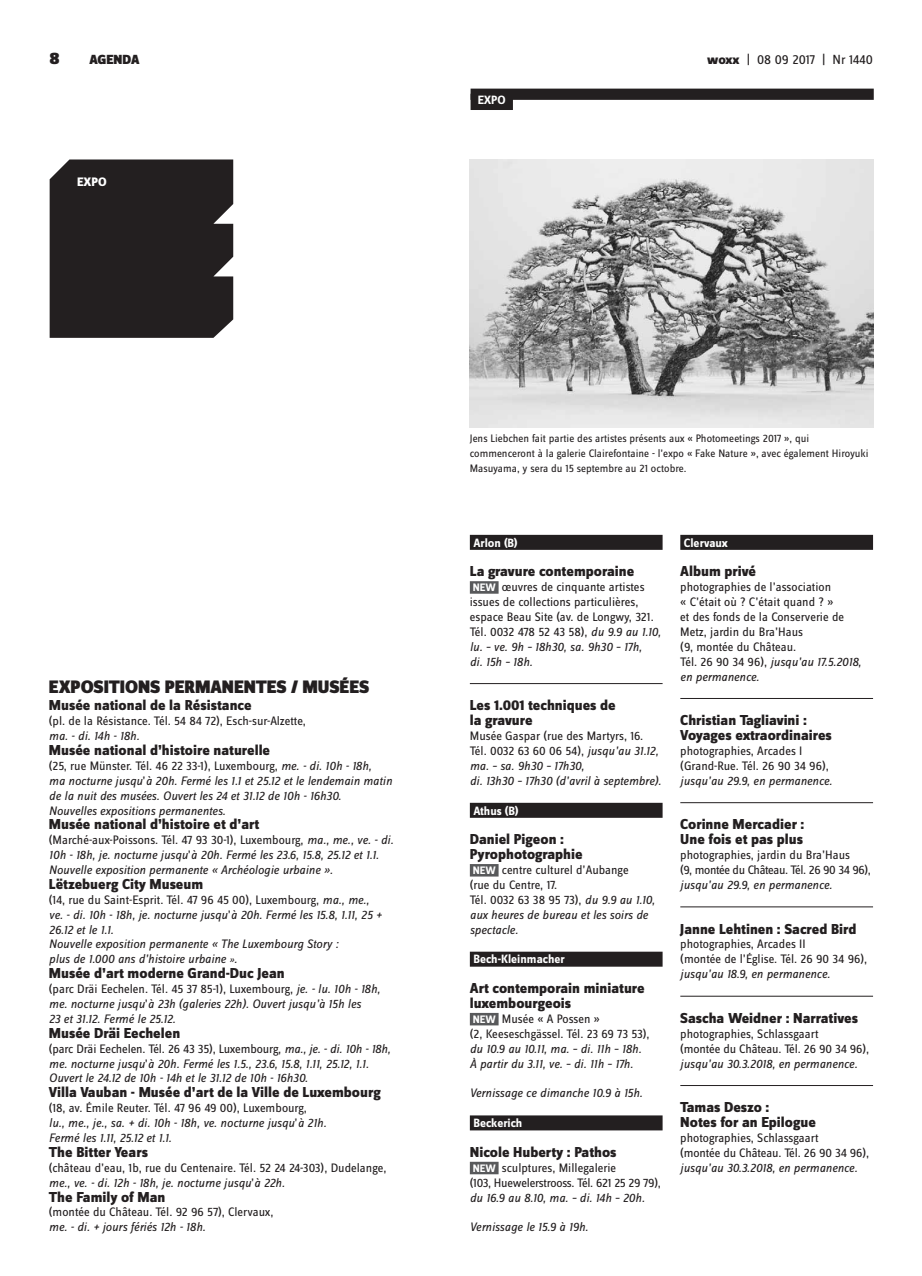
<style>
.page{position:relative;width:922px;height:1276px;background:#fff}
.page>*{position:absolute;margin:0;border:0;box-sizing:border-box;transform-origin:0 0}
.t1{font:900 18.75px "Zine Sans Dis";color:#231f20}
.t2{font:900 17.5px "Zine Sans Dis";color:#231f20}
.t3{font:800 15px/14.9px "Zine Sans Dis";color:#231f20}
.t4{font:13.75px "Zine Sans Dis";color:#231f20}
.t5{font:900 13.75px "Zine Sans Dis";color:#231f20}
.t6{font:italic 12.75px/14.9px "Zine Sans Dis";color:#231f20}
.t7{font:12.75px/14.9px "Zine Sans Dis";color:#231f20}
.t8{font:12.75px/14.9px "Zine Sans Dis";letter-spacing:-.03em;color:#231f20}
.t9{font:12.75px/14.9px "Zine Sans Dis";letter-spacing:-.02em;color:#231f20}
.t10{font:800 12.75px "Zine Sans Dis";color:#fff}
.t11{font:700 12.5px "Zine Sans Dis";color:#fff}
.t12{font:11.25px/14.9px "Zine Sans Dis";color:#231f20}
.s1{font-weight:800}
.s2{font-style:normal}
.s3{font-size:10.25px}
.s4{font-style:italic}
.s5{font-weight:700;font-size:11.25px;color:#fff}
</style>
<div class="page">
<div style="left:469px;top:535px;width:193px;height:15px;background:#231f20"></div>
<div style="left:469px;top:581px;width:29px;height:13px;background:#58595b"></div>
<hr style="left:469px;top:683px;width:193px;height:1px;background:#231f20">
<div style="left:469px;top:803px;width:193px;height:15px;background:#231f20"></div>
<div style="left:469px;top:864px;width:29px;height:12px;background:#58595b"></div>
<div style="left:469px;top:951px;width:193px;height:15px;background:#231f20"></div>
<div style="left:469px;top:1013px;width:29px;height:12px;background:#58595b"></div>
<div style="left:469px;top:1115px;width:193px;height:15px;background:#231f20"></div>
<div style="left:469px;top:1161px;width:29px;height:13px;background:#58595b"></div>
<div style="left:680px;top:535px;width:192px;height:15px;background:#231f20"></div>
<hr style="left:680px;top:698px;width:192px;height:1px;background:#231f20">
<hr style="left:680px;top:802px;width:192px;height:1px;background:#231f20">
<hr style="left:680px;top:906px;width:192px;height:1px;background:#231f20">
<hr style="left:680px;top:996px;width:192px;height:1px;background:#231f20">
<hr style="left:680px;top:1085px;width:192px;height:1px;background:#231f20">
<div style="left:50px;top:159px;width:183px;height:179px;background:#231f20"></div>
<div style="left:470px;top:89px;width:403px;height:11px;background:#231f20"></div>
<div style="left:470px;top:94px;width:43px;height:16px;background:#231f20"></div>
<img style="left:469px;top:159px;width:403px;height:268px">
<h2 class="t2" style="left:50px;top:49px;width:12px">8</h2>
<p class="t5" style="left:89px;top:53px;width:52px">AGENDA</p>
<p class="t4" style="left:707px;top:53px;width:167px"><span class="s1">woxx</span> | 08 09 2017 | Nr 1440</p>
<p class="t10" style="left:77px;top:175px;width:31px">EXPO</p>
<p class="t11" style="left:477px;top:93px;width:30px">EXPO</p>
<h1 class="t1" style="left:49px;top:677px;width:174px">EXPOSITIONS PERMANEN</h1>
<h1 class="t1" style="left:256px;top:677px;width:115px">TES / MUSÉES</h1>
<p class="t3" style="left:49px;top:699px;width:204px">Musée national de la Résistance</p>
<p class="t7" style="left:49px;top:714px;width:258px">(pl. de la Résistance. Tél. 54 84 72), Esch-sur-Alzette,</p>
<p class="t6" style="left:49px;top:728px;width:92px">ma. - di. 14h - 18h.</p>
<p class="t3" style="left:49px;top:743px;width:223px">Musée national d’histoire naturelle</p>
<p class="t6" style="left:49px;top:758px;width:345px"><span class="s2">(25, rue Münster. Tél. 46 22 33-1), Luxembourg,</span> me. - di. 10h - 18h,<br>ma nocturne jusqu<span class="s2">’</span>à 20h. Fermé les 1.1 et 25.12 et le lendemain matin de la nuit des musées. Ouvert les 24 et 31.12 de 10h - 16h30.<br>Nouvelles expositions permanentes.</p>
<p class="t3" style="left:49px;top:818px;width:212px">Musée national d’histoire et d’art</p>
<p class="t6" style="left:49px;top:832px;width:346px"><span class="s2">(Marché-aux-Poissons. Tél. 47 93 30-1), Luxembourg,</span> ma., me., ve. - di.<br>10h - 18h, je. nocturne jusqu<span class="s2">’</span>à 20h. Fermé les 23.6, 15.8, 25.12 et 1.1.<br>Nouvelle exposition permanente « Archéologie urbaine ».</p>
<p class="t3" style="left:49px;top:877px;width:156px">Lëtzebuerg City Museum</p>
<p class="t6" style="left:49px;top:892px;width:334px"><span class="s2">(14, rue du Saint-Esprit. Tél. 47 96 45 00), Luxembourg,</span> ma., me., ve. - di. 10h - 18h, je. nocturne jusqu<span class="s2">’</span>à 20h. Fermé les 15.8, 1.11, 25 + 26.12 et le 1.1.<br>Nouvelle exposition permanente « The Luxembourg Story :<br>plus de 1.000 ans d’histoire urbaine <span class="s3">»</span>.</p>
<p class="t3" style="left:49px;top:966px;width:237px">Musée d’art moderne Grand-Duc Jean</p>
<p class="t6" style="left:49px;top:981px;width:333px"><span class="s2">(parc Dräi Eechelen. Tél. 45 37 85-1), Luxembourg,</span> je. - lu. 10h - 18h, me. nocturne jusqu<span class="s2">’</span>à 23h (galeries 22h). Ouvert jusqu’à 15h les<br>23 et 31.12. Fermé le 25.12.</p>
<p class="t3" style="left:49px;top:1026px;width:133px">Musée Dräi Eechelen</p>
<p class="t6" style="left:49px;top:1041px;width:343px"><span class="s2">(parc Dräi Eechelen. Tél. 26 43 35), Luxembourg,</span> ma., je. - di. 10h - 18h, me. nocturne jusqu<span class="s2">’</span>à 20h. Fermé les 1.5., 23.6, 15.8, 1.11, 25.12, 1.1.<br>Ouvert le 24.12 de 10h - 14h et le 31.12 de 10h - 16h30.</p>
<p class="t3" style="left:49px;top:1086px;width:333px">Villa Vauban - Musée d’art de la Ville de Luxembourg</p>
<p class="t6" style="left:49px;top:1100px;width:279px"><span class="s2">(18, av. Émile Reuter. Tél. 47 96 49 00), Luxembourg,<br></span>lu., me., je., sa. + di. 10h - 18h, ve. nocturne jusqu<span class="s2">’</span>à 21h.<br>Fermé les 1.11, 25.12 et 1.1.</p>
<p class="t3" style="left:49px;top:1145px;width:101px">The Bitter Years</p>
<p class="t7" style="left:49px;top:1161px;width:339px">(château d’eau, 1b, rue du Centenaire. Tél. 52 24 24-303), Dudelange, <span class="s4">me., ve. - di. 12h - 18h, je. nocturne jusqu</span>’<span class="s4">à 22h.</span></p>
<p class="t3" style="left:49px;top:1190px;width:118px">The Family of Man</p>
<p class="t7" style="left:49px;top:1205px;width:226px">(montée du Château. Tél. 92 96 57), Clervaux,</p>
<p class="t6" style="left:49px;top:1219px;width:158px">me. - di. + jours fériés 12h - 18h.</p>
<p class="t12" style="left:469px;top:431px;width:400px">Jens Liebchen fait partie des artistes présents aux « Photomeetings 2017 », qui commenceront à la galerie Clairefontaine - l’expo « Fake Nature », avec également Hiroyuki<br>Masuyama, y sera du 15 septembre au 21 octobre.</p>
<p class="t11" style="left:473px;top:536px;width:46px">Arlon (B)</p>
<p class="t3" style="left:469px;top:565px;width:166px">La gravure contemporaine</p>
<p class="t7" style="left:469px;top:580px;width:192px"><span class="s5">NEW</span> œuvres de cinquante artistes issues de collections particulières, espace Beau Site (av. de Longwy, 321.<br>Tél. 0032 478 52 43 58), <span class="s4">du 9.9 au 1.10, lu. – ve. 9h – 18h30, sa. 9h30 – 17h,<br>di. 15h – 18h.</span></p>
<p class="t3" style="left:469px;top:699px;width:147px">Les 1.001 techniques de la gravure</p>
<p class="t6" style="left:469px;top:728px;width:193px"><span class="s2">Musée Gaspar (rue des Martyrs, 16.<br>Tél. 0032 63 60 06 54),</span> jusqu’au 31.12, ma. – sa. 9h30 – 17h30,<br>di. 13h30 – 17h30 (d’avril à septembre).</p>
<p class="t11" style="left:473px;top:803px;width:46px">Athus (B)</p>
<p class="t3" style="left:469px;top:833px;width:114px">Daniel Pigeon :<br>Pyrophotographie</p>
<p class="t7" style="left:469px;top:863px;width:187px"><span class="s5">NEW</span> centre culturel d’Aubange<br>(rue du Centre, 17.<br>Tél. 0032 63 38 95 73), <span class="s4">du 9.9 au 1.10, aux heures de bureau et les soirs de spectacle.</span></p>
<p class="t11" style="left:473px;top:952px;width:93px">Bech-Kleinmacher</p>
<p class="t3" style="left:469px;top:981px;width:176px">Art contemporain miniature luxembourgeois</p>
<p class="t7" style="left:469px;top:1012px;width:181px"><span class="s5">NEW</span> Musée « A Possen »<br>(2, Keeseschgässel. Tél. 23 69 73 53),</p>
<p class="t6" style="left:469px;top:1041px;width:173px">du 10.9 au 10.11, ma. – di. 11h – 18h.<br>À partir du 3.11, ve. – di. 11h – 17h.</p>
<p class="t6" style="left:469px;top:1085px;width:174px">Vernissage ce dimanche 10.9 à 15h.</p>
<p class="t11" style="left:473px;top:1116px;width:50px">Beckerich</p>
<p class="t3" style="left:469px;top:1145px;width:148px">Nicole Huberty : Pathos</p>
<p class="t9" style="left:469px;top:1161px;width:192px"><span class="s5">NEW</span> sculptures, Millegalerie<br>(103, Huewelerstrooss. Tél. 621 25 29 79),</p>
<p class="t6" style="left:469px;top:1190px;width:176px">du 16.9 au 8.10, ma. – di. 14h – 20h.</p>
<p class="t6" style="left:469px;top:1219px;width:120px">Vernissage le 15.9 à 19h.</p>
<p class="t11" style="left:683px;top:536px;width:45px">Clervaux</p>
<p class="t3" style="left:680px;top:565px;width:77px">Album privé</p>
<p class="t7" style="left:680px;top:580px;width:182px">photographies de l’association<br>« C’était où ? C’était quand ? »<br>et des fonds de la Conserverie de<br>Metz, jardin du Bra’Haus<br>(9, montée du Château.<br>Tél. 26 90 34 96), <span class="s4">jusqu’au 17.5.2018, en permanence.</span></p>
<p class="t3" style="left:680px;top:713px;width:153px">Christian Tagliavini :<br>Voyages extraordinaires</p>
<p class="t7" style="left:680px;top:744px;width:150px">photographies, Arcades I (Grand-Rue. Tél. 26 90 34 96),</p>
<p class="t6" style="left:680px;top:773px;width:153px">jusqu’au 29.9, en permanence.</p>
<p class="t3" style="left:680px;top:818px;width:126px">Corinne Mercadier :<br>Une fois et pas plus</p>
<p class="t8" style="left:680px;top:848px;width:192px">photographies, jardin du Bra’Haus<br>(9, montée du Château. Tél. 26 90 34 96),</p>
<p class="t6" style="left:680px;top:877px;width:153px">jusqu’au 29.9, en permanence.</p>
<p class="t3" style="left:680px;top:922px;width:178px">Janne Lehtinen : Sacred Bird</p>
<p class="t7" style="left:680px;top:937px;width:188px">photographies, Arcades II<br>(montée de l’Église. Tél. 26 90 34 96),</p>
<p class="t6" style="left:680px;top:966px;width:151px">jusqu’au 18.9, en permanence.</p>
<p class="t3" style="left:680px;top:1011px;width:179px">Sascha Weidner : Narratives</p>
<p class="t7" style="left:680px;top:1027px;width:190px">photographies, Schlassgaart<br>(montée du Château. Tél. 26 90 34 96),</p>
<p class="t6" style="left:680px;top:1056px;width:178px">jusqu’au 30.3.2018, en permanence.</p>
<p class="t3" style="left:680px;top:1100px;width:137px">Tamas Deszo :<br>Notes for an Epilogue</p>
<p class="t7" style="left:680px;top:1131px;width:190px">photographies, Schlassgaart<br>(montée du Château. Tél. 26 90 34 96),</p>
<p class="t6" style="left:680px;top:1160px;width:178px">jusqu’au 30.3.2018, en permanence.</p>
</div>
